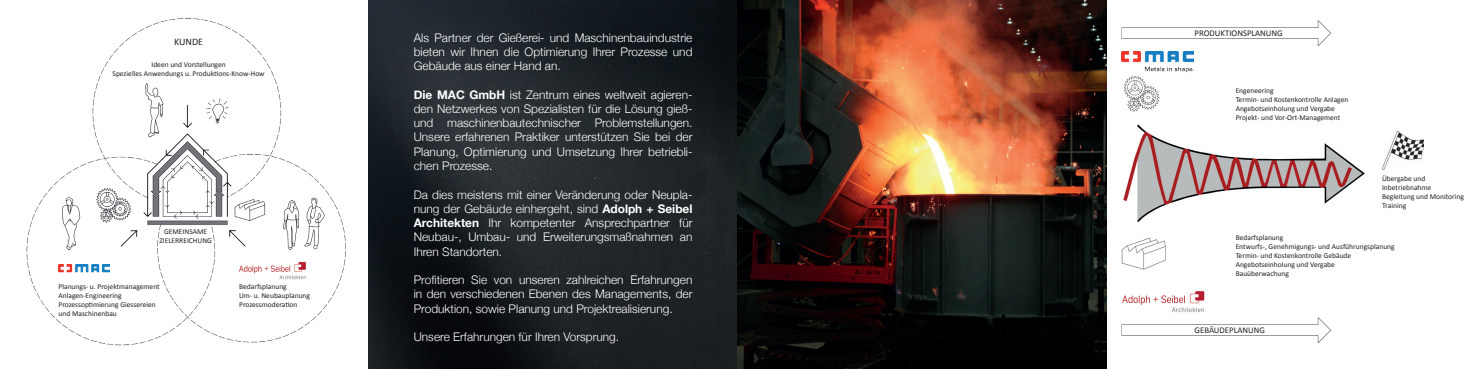
<style>
.page{position:relative;width:1475px;height:369px;background:#fff}
.page>*{position:absolute;margin:0;border:0;box-sizing:border-box;transform-origin:0 0}
.t1{font:300 11.88px/14.2px "Helvetica Neue";color:#fff;text-align:justify}
.t2{font:10px "Calibri";color:#231f20}
.t3{font:8.75px "Calibri";color:#231f20}
.t4{font:7.5px/9px "Calibri";color:#231f20}
.s1{font-weight:700}
</style>
<div class="page">
<img style="left:1121px;top:58px;width:73px;height:212px">
<img style="left:26px;top:8px;width:343px;height:361px">
<img style="left:1121px;top:51px;width:71px;height:22px">
<img style="left:58px;top:264px;width:52px;height:10px">
<img style="left:1122px;top:291px;width:83px;height:22px">
<img style="left:239px;top:259px;width:70px;height:21px">
<img style="left:369px;top:0;width:737px;height:369px">
<img style="left:1121px;top:317px;width:211px;height:26px">
<img style="left:1121px;top:20px;width:211px;height:26px">
<img style="left:1382px;top:131px;width:40px;height:39px">
<img style="left:1121px;top:123px;width:244px;height:104px">
<p class="t2" style="left:174px;top:36px;width:30px">KUNDE</p>
<p class="t4" style="left:113px;top:59px;width:153px;text-align:center">Ideen und Vorstellungen<br>Spezielles Anwendungs u. Produktions-Know-How</p>
<p class="t4" style="left:159px;top:227px;width:54px;text-align:center">GEMEINSAME<br>ZIELERREICHUNG</p>
<p class="t4" style="left:58px;top:281px;width:103px">Planungs- u. Projektmanagement<br>Anlagen-Engineering<br>Prozessoptimierung Giessereien und Maschinenbau</p>
<p class="t4" style="left:239px;top:281px;width:72px">Bedarfsplanung<br>Um- u. Neubauplanung<br>Prozessmoderation</p>
<p class="t1" style="left:414px;top:29px;width:280px">Als Partner der Gießerei- und Maschinenbauindustrie bieten wir Ihnen die Optimierung Ihrer Prozesse und Gebäude aus einer Hand an.</p>
<p class="t1" style="left:414px;top:86px;width:280px"><span class="s1">Die MAC GmbH</span> ist Zentrum eines weltweit agieren&shy;den Netzwerkes von Spezialisten für die Lösung gieß&shy;und maschinenbautechnischer Problemstellungen.<br>Unsere erfahrenen Praktiker unterstützen Sie bei der Planung, Optimierung und Umsetzung Ihrer betriebli&shy;chen Prozesse.</p>
<p class="t1" style="left:414px;top:186px;width:280px">Da dies meistens mit einer Veränderung oder Neupla&shy;nung der Gebäude einhergeht, sind <span class="s1">Adolph + Seibel Architekten</span> Ihr kompetenter Ansprechpartner für Neubau-, Umbau- und Erweiterungsmaßnahmen an Ihren Standorten.</p>
<p class="t1" style="left:414px;top:272px;width:280px">Profitieren Sie von unseren zahlreichen Erfahrungen in den verschiedenen Ebenen des Managements, der Produktion, sowie Planung und Projektrealisierung.</p>
<p class="t1" style="left:414px;top:329px;width:207px">Unsere Erfahrungen für Ihren Vorsprung.</p>
<p class="t3" style="left:1194px;top:27px;width:90px">PRODUKTIONSPLANUNG</p>
<p class="t4" style="left:1235px;top:86px;width:114px">Engeneering<br>Termin- und Kostenkontrolle Anlagen<br>Angebotseinholung und Vergabe<br>Projekt- und Vor-Ort-Management</p>
<p class="t4" style="left:1381px;top:174px;width:83px">Übergabe und<br>Inbetriebnahme<br>Begleitung und Monitoring<br>Training</p>
<p class="t4" style="left:1235px;top:233px;width:160px">Bedarfsplanung<br>Entwurfs-, Genehmigungs- und Ausführungsplanung<br>Termin- und Kostenkontrolle Gebäude<br>Angebotseinholung und Vergabe<br>Bauüberwachung</p>
<p class="t3" style="left:1194px;top:324px;width:72px">GEBÄUDEPLANUNG</p>
</div>
